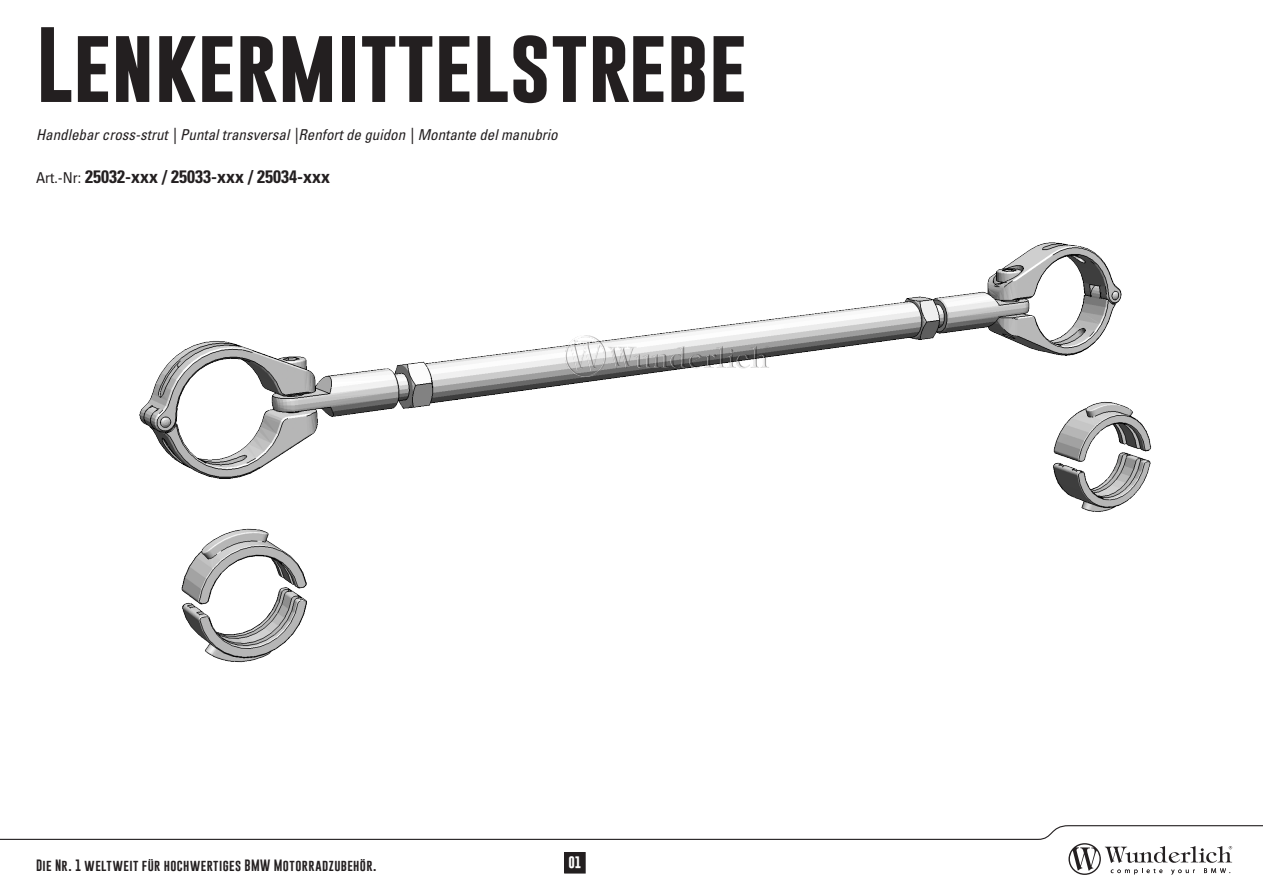
<style>
.page{position:relative;width:1263px;height:893px;background:#fff}
.page>*{position:absolute;margin:0;border:0;box-sizing:border-box;transform-origin:0 0}
.t1{font:700 76.5px "Gobold";color:#231f20}
.t2{font:700 condensed 18px "Univers LT Std";color:#231f20}
.t3{font:italic condensed 15px "Univers LT Std";color:#231f20}
.t4{font:12px "Gobold";letter-spacing:.035em;color:#231f20}
.t5{font:700 12px "Gobold";color:#fff}
.s1{font-weight:400;font-size:15px}
</style>
<div class="page">
<svg style="left:0;top:825px;width:1263px;height:50px"></svg>
<div style="left:565px;top:852px;width:20px;height:21px;background:#231f20"></div>
<div style="left:564px;top:852px;width:21px;height:21px;border:1px solid #231f20"></div>
<img style="left:139px;top:242px;width:1013px;height:421px">
<img style="left:566px;top:336px;width:206px;height:40px">
<p class="t1" style="left:36px;top:15px;width:712px">Lenkermittelstrebe</p>
<p class="t3" style="left:36px;top:126px;width:523px">Handlebar cross-strut | Puntal transversal |Renfort de guidon | Montante del manubrio</p>
<p class="t2" style="left:36px;top:166px;width:295px"><span class="s1">Art.-Nr:</span> 25032-xxx / 25033-xxx / 25034-xxx</p>
<p class="t4" style="left:36px;top:858px;width:342px">Die Nr. 1 weltweit für hochwertiges BMW Motorradzubehör.</p>
<p class="t5" style="left:568px;top:854px;width:15px">01</p>
</div>
